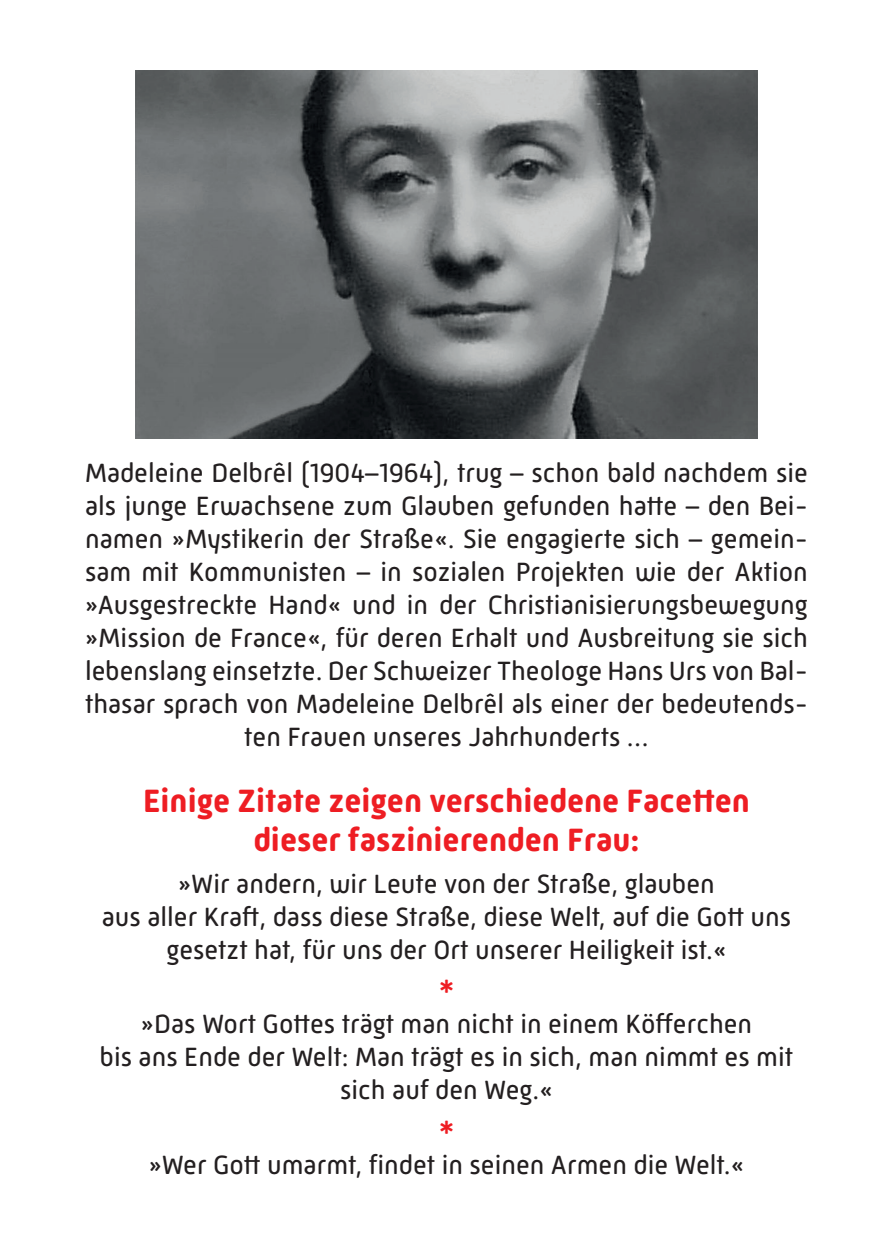
<style>
.page{position:relative;width:893px;height:1259px;background:#fff}
.page>*{position:absolute;margin:0;border:0;box-sizing:border-box;transform-origin:0 0}
.t1{font:36px "Mic 32 New Rounded";color:#ee1d23}
.t2{font:700 33px/39.6px "Mic 32 New Rounded";color:#ee1d23;text-align:center}
.t3{font:27px/33px "Mic 32 New Rounded";color:#231f20;text-align:center}
</style>
<div class="page">
<img style="left:136px;top:71px;width:621px;height:367px">
<p class="t3" style="left:85px;top:456px;width:724px">Madeleine Delbrêl (1904–1964), trug – schon bald nachdem sie als junge Erwachsene zum Glauben gefunden hatte – den Bei&shy;namen »Mystikerin der Straße«. Sie engagierte sich – gemein&shy;sam mit Kommunisten – in sozialen Projekten wie der Aktion »Ausgestreckte Hand« und in der Christianisierungsbewegung »Mission de France«, für deren Erhalt und Ausbreitung sie sich lebenslang einsetzte. Der Schweizer Theologe Hans Urs von Bal&shy;thasar sprach von Madeleine Delbrêl als einer der bedeutends&shy;ten Frauen unseres Jahrhunderts …</p>
<p class="t2" style="left:143px;top:780px;width:608px">Einige Zitate zeigen verschiedene Facetten dieser faszinierenden Frau:</p>
<p class="t3" style="left:102px;top:867px;width:691px">»Wir andern, wir Leute von der Straße, glauben<br>aus aller Kraft, dass diese Straße, diese Welt, auf die Gott uns gesetzt hat, für uns der Ort unserer Heiligkeit ist.«</p>
<h1 class="t1" style="left:438px;top:973px;width:19px">*</h1>
<p class="t3" style="left:100px;top:1007px;width:695px">»Das Wort Gottes trägt man nicht in einem Köfferchen<br>bis ans Ende der Welt: Man trägt es in sich, man nimmt es mit sich auf den Weg.«</p>
<h1 class="t1" style="left:438px;top:1114px;width:19px">*</h1>
<p class="t3" style="left:149px;top:1148px;width:597px">»Wer Gott umarmt, findet in seinen Armen die Welt.«</p>
</div>
